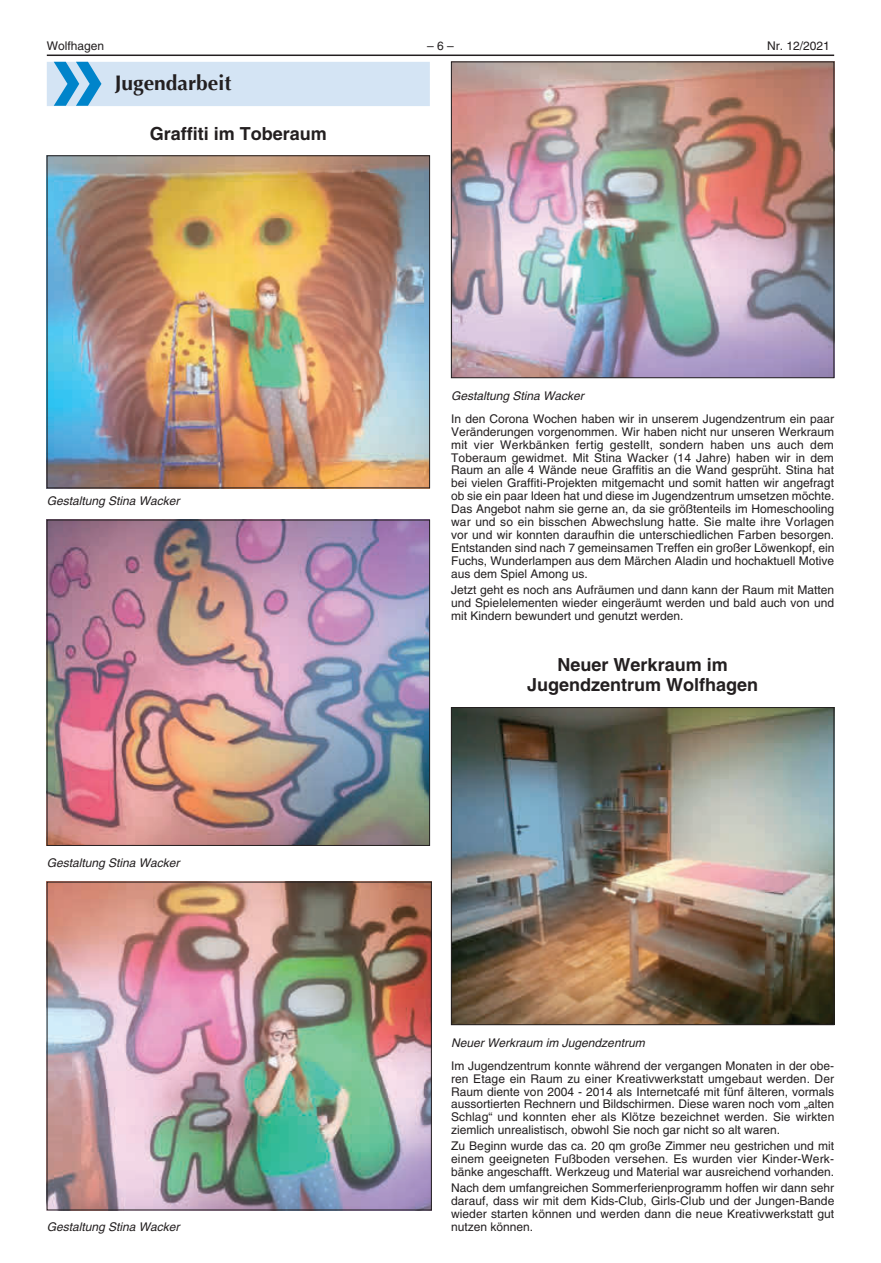
<style>
.page{position:relative;width:881px;height:1263px;background:#fff}
.page>*{position:absolute;margin:0;border:0;box-sizing:border-box;transform-origin:0 0}
.t1{font:700 115.5px "Myriad";color:#0084ca}
.t2{font:700 21px "Optima";color:#231f20}
.t3{font:700 18px/19.5px "Helvetica LT";color:#231f20;text-align:center}
.t4{font:12px/12.9px "Helvetica LT";color:#231f20;text-align:justify}
.t5{font:italic 12px "Helvetica LT";color:#231f20}
</style>
<div class="page">
<hr style="left:47px;top:55px;width:786px;height:1px;background:#231f20">
<img style="left:453px;top:64px;width:378px;height:312px">
<div style="left:451px;top:62px;width:382px;height:316px;border:1px solid #231f20"></div>
<img style="left:453px;top:709px;width:378px;height:314px">
<div style="left:451px;top:707px;width:382px;height:318px;border:1px solid #231f20"></div>
<div style="left:47px;top:62px;width:382px;height:44px;background:#d4e4f4"></div>
<img style="left:49px;top:157px;width:378px;height:329px">
<div style="left:47px;top:155px;width:382px;height:333px;border:1px solid #231f20"></div>
<img style="left:49px;top:522px;width:378px;height:322px">
<div style="left:47px;top:520px;width:382px;height:326px;border:1px solid #231f20"></div>
<img style="left:49px;top:884px;width:380px;height:324px">
<p class="t4" style="left:47px;top:39px;width:59px">Wolfhagen</p>
<p class="t4" style="left:427px;top:39px;width:28px">– 6 –</p>
<p class="t4" style="left:766px;top:39px;width:64px">Nr. 12/2021</p>
<h1 class="t1" style="left:51px;top:15px;width:55px">»</h1>
<h2 class="t2" style="left:115px;top:71px;width:118px">Jugendarbeit</h2>
<h3 class="t3" style="left:150px;top:124px;width:179px">Graffiti im Toberaum</h3>
<p class="t5" style="left:47px;top:493px;width:134px">Gestaltung Stina Wacker</p>
<p class="t5" style="left:47px;top:855px;width:134px">Gestaltung Stina Wacker</p>
<p class="t5" style="left:47px;top:1220px;width:134px">Gestaltung Stina Wacker</p>
<p class="t5" style="left:451px;top:389px;width:134px">Gestaltung Stina Wacker</p>
<p class="t4" style="left:451px;top:412px;width:384px">In den Corona Wochen haben wir in unserem Jugendzentrum ein paar Veränderungen vorgenommen. Wir haben nicht nur unseren Werkraum mit vier Werkbänken fertig gestellt, sondern haben uns auch dem Toberaum gewidmet. Mit Stina Wacker (14 Jahre) haben wir in dem Raum an alle 4 Wände neue Graffitis an die Wand gesprüht. Stina hat bei vielen Graffiti-Projekten mitgemacht und somit hatten wir angefragt ob sie ein paar Ideen hat und diese im Jugendzentrum umsetzen möchte.<br>Das Angebot nahm sie gerne an, da sie größtenteils im Homeschooling war und so ein bisschen Abwechslung hatte. Sie malte ihre Vorlagen vor und wir konnten daraufhin die unterschiedlichen Farben besorgen.<br>Entstanden sind nach 7 gemeinsamen Treffen ein großer Löwenkopf, ein Fuchs, Wunderlampen aus dem Märchen Aladin und hochaktuell Motive aus dem Spiel Among us.</p>
<p class="t4" style="left:451px;top:583px;width:384px">Jetzt geht es noch ans Aufräumen und dann kann der Raum mit Matten und Spielelementen wieder eingeräumt werden und bald auch von und mit Kindern bewundert und genutzt werden.</p>
<h3 class="t3" style="left:527px;top:655px;width:233px">Neuer Werkraum im<br>Jugendzentrum Wolfhagen</h3>
<p class="t5" style="left:451px;top:1036px;width:195px">Neuer Werkraum im Jugendzentrum</p>
<p class="t4" style="left:451px;top:1059px;width:384px">Im Jugendzentrum konnte während der vergangen Monaten in der obe&shy;ren Etage ein Raum zu einer Kreativwerkstatt umgebaut werden. Der Raum diente von 2004 - 2014 als Internetcafé mit fünf älteren, vormals aussortierten Rechnern und Bildschirmen. Diese waren noch vom „alten Schlag“ und konnten eher als Klötze bezeichnet werden. Sie wirkten ziemlich unrealistisch, obwohl Sie noch gar nicht so alt waren.</p>
<p class="t4" style="left:451px;top:1140px;width:384px">Zu Beginn wurde das ca. 20 qm große Zimmer neu gestrichen und mit einem geeigneten Fußboden versehen. Es wurden vier Kinder-Werk&shy;bänke angeschafft. Werkzeug und Material war ausreichend vorhanden.</p>
<p class="t4" style="left:451px;top:1181px;width:384px">Nach dem umfangreichen Sommerferienprogramm hoffen wir dann sehr darauf, dass wir mit dem Kids-Club, Girls-Club und der Jungen-Bande wieder starten können und werden dann die neue Kreativwerkstatt gut nutzen können.</p>
</div>
